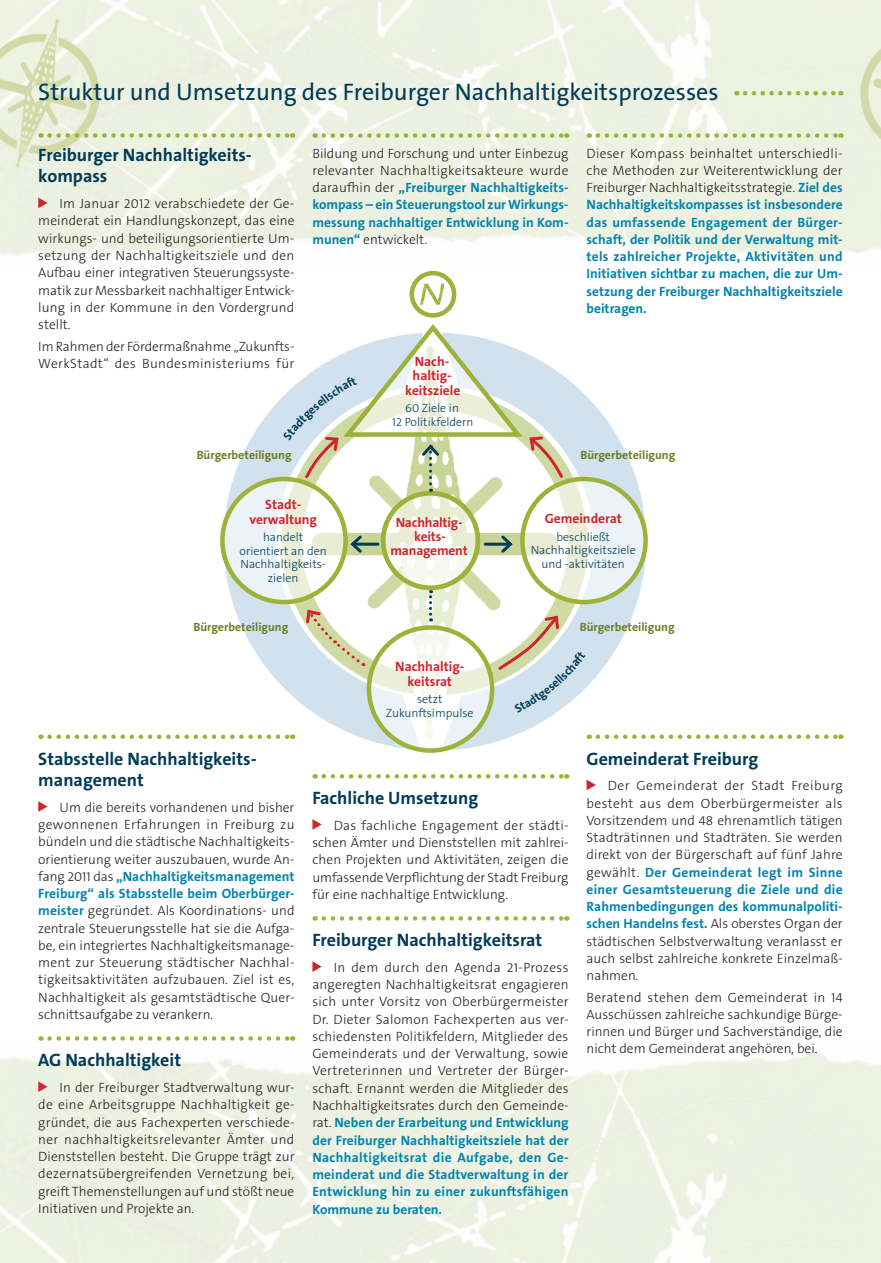
<style>
.page{position:relative;width:881px;height:1263px;background:#fff}
.page>*{position:absolute;margin:0;border:0;box-sizing:border-box;transform-origin:0 0}
.t1{font:24px "The Sans W5 Plain";color:#003b57}
.t2{font:18px/21.6px "The Sans W7 Bld";color:#003b57}
.t3{font:13.5px/17.2px "The Sans W3 Lig";color:#231f20;text-align:justify}
.t4{font:13.5px/17.2px "The Sans W7 Bld";color:#0184ae;text-align:justify}
.t5{font:13.5px/14.2px "The Sans W7 Bld";color:#d1232a;text-align:center}
.t6{font:12px/13.5px "The Sans W3 Lig";color:#003b57;text-align:center}
.t7{font:12px "The Sans W7 Bld";color:#6a7e23}
.s1{font-family:"The Sans W3 Lig";color:#231f20}
.s2{font-family:"The Sans W7 Bld";color:#0184ae}
</style>
<div class="page">
<img style="left:0;top:0;width:881px;height:263px">
<img style="left:0;top:1050px;width:880px;height:213px">
<img style="left:839px;top:14px;width:41px;height:151px">
<svg style="left:220px;top:376px;width:428px;height:377px"></svg>
<div style="left:409px;top:271px;width:47px;height:47px;border:4px solid #9cb239;border-radius:50%"></div>
<svg style="left:420px;top:284px;width:24px;height:21px"></svg>
<svg style="left:383px;top:493px;width:94px;height:95px"></svg>
<div style="left:380px;top:491px;width:100px;height:99px;border:5px solid #9cb239;border-radius:50%"></div>
<svg style="left:222px;top:479px;width:123px;height:123px"></svg>
<div style="left:220px;top:477px;width:128px;height:127px;border:4px solid #9cb239;border-radius:50%"></div>
<svg style="left:369px;top:627px;width:123px;height:123px"></svg>
<div style="left:366px;top:625px;width:128px;height:128px;border:4px solid #9cb239;border-radius:50%"></div>
<svg style="left:522px;top:479px;width:123px;height:123px"></svg>
<div style="left:520px;top:477px;width:127px;height:127px;border:4px solid #9cb239;border-radius:50%"></div>
<svg style="left:304px;top:608px;width:60px;height:58px"></svg>
<svg style="left:429px;top:590px;width:3px;height:31px"></svg>
<hr style="left:352px;top:543px;width:26px;height:3px;background:#003b57">
<svg style="left:348px;top:533px;width:16px;height:22px"></svg>
<hr style="left:485px;top:543px;width:25px;height:3px;background:#003b57">
<svg style="left:498px;top:533px;width:16px;height:22px"></svg>
<svg style="left:49px;top:734px;width:244px;height:5px"></svg>
<svg style="left:49px;top:1036px;width:244px;height:5px"></svg>
<svg style="left:38px;top:801px;width:9px;height:11px"></svg>
<svg style="left:38px;top:1081px;width:9px;height:11px"></svg>
<svg style="left:323px;top:774px;width:244px;height:4px"></svg>
<svg style="left:323px;top:916px;width:244px;height:5px"></svg>
<svg style="left:312px;top:819px;width:9px;height:11px"></svg>
<svg style="left:312px;top:961px;width:9px;height:11px"></svg>
<svg style="left:597px;top:734px;width:244px;height:5px"></svg>
<svg style="left:586px;top:780px;width:9px;height:10px"></svg>
<img style="left:0;top:14px;width:118px;height:159px">
<svg style="left:323px;top:133px;width:244px;height:5px"></svg>
<svg style="left:597px;top:133px;width:244px;height:5px"></svg>
<svg style="left:49px;top:133px;width:244px;height:5px"></svg>
<svg style="left:38px;top:198px;width:9px;height:10px"></svg>
<svg style="left:744px;top:91px;width:97px;height:4px"></svg>
<svg style="left:496px;top:614px;width:89px;height:99px"></svg>
<svg style="left:283px;top:324px;width:281px;height:168px"></svg>
<h1 class="t1" style="left:38px;top:76px;width:681px">Struktur und Umsetzung des Freiburger Nachhaltigkeitsprozesses</h1>
<h2 class="t2" style="left:38px;top:144px;width:213px">Freiburger Nachhaltigkeits&shy;kompass</h2>
<p class="t3" style="left:38px;top:195px;width:258px;text-indent:21px">Im Januar 2012 verabschiedete der Ge&shy;meinderat ein Handlungskonzept, das eine wirkungs- und beteiligungsorientierte Um&shy;setzung der Nachhaltigkeitsziele und den Aufbau einer integrativen Steuerungssyste&shy;matik zur Messbarkeit nachhaltiger Entwick&shy;lung in der Kommune in den Vordergrund stellt.</p>
<p class="t3" style="left:38px;top:337px;width:257px">Im Rahmen der Fördermaßnahme „Zukunfts-<br>WerkStadt“ des Bundesministeriums für</p>
<p class="t3" style="left:312px;top:144px;width:257px">Bildung und Forschung und unter Einbezug relevanter Nachhaltigkeitsakteure wurde</p>
<p class="t4" style="left:312px;top:179px;width:257px"><span class="s1">daraufhin der</span> „Freiburger Nachhaltigkeits&shy;kompass – ein Steuerungstool zur Wirkungs&shy;messung nachhaltiger Entwicklung in Kom-</p>
<p class="t3" style="left:312px;top:231px;width:116px"><span class="s2">munen“</span> entwickelt.</p>
<p class="t5" style="left:405px;top:355px;width:57px">Nach&shy;haltig&shy;keitsziele</p>
<p class="t6" style="left:392px;top:402px;width:83px">60 Ziele in<br>12 Politikfeldern</p>
<p class="t3" style="left:586px;top:144px;width:257px">Dieser Kompass beinhaltet unterschiedli&shy;che Methoden zur Weiterentwicklung der Freiburger Nachhaltigkeitsstrategie. <span class="s2">Ziel des</span></p>
<p class="t4" style="left:586px;top:196px;width:257px">Nachhaltigkeitskompasses ist insbesondere das umfassende Engagement der Bürger&shy;schaft, der Politik und der Verwaltung mit&shy;tels zahlreicher Projekte, Aktivitäten und Initiativen sichtbar zu machen, die zur Um&shy;setzung der Freiburger Nachhaltigkeitsziele beitragen.</p>
<p class="t7" style="left:197px;top:447px;width:96px">Bürgerbeteiligung</p>
<p class="t7" style="left:580px;top:447px;width:96px">Bürgerbeteiligung</p>
<p class="t5" style="left:249px;top:498px;width:69px">Stadt&shy;verwaltung</p>
<p class="t6" style="left:239px;top:531px;width:89px">handelt orientiert an den<br>Nachhaltigkeits&shy;zielen</p>
<p class="t5" style="left:390px;top:515px;width:79px">Nachhaltig&shy;keits&shy;management</p>
<p class="t5" style="left:544px;top:512px;width:79px">Gemeinderat</p>
<p class="t6" style="left:530px;top:530px;width:106px">beschließt<br>Nachhaltigkeitsziele und -aktivitäten</p>
<p class="t7" style="left:193px;top:619px;width:96px">Bürgerbeteiligung</p>
<p class="t7" style="left:579px;top:619px;width:96px">Bürgerbeteiligung</p>
<h2 class="t2" style="left:38px;top:748px;width:218px">Stabsstelle Nachhaltigkeits&shy;management</h2>
<p class="t3" style="left:38px;top:799px;width:257px;text-indent:21px">Um die bereits vorhandenen und bisher gewonnenen Erfahrungen in Freiburg zu bündeln und die städtische Nachhaltigkeits&shy;orientierung weiter auszubauen, wurde An-</p>
<p class="t4" style="left:38px;top:868px;width:257px"><span class="s1">fang 2011 das</span> „Nachhaltigkeitsmanagement<br>Freiburg“ als Stabsstelle beim Oberbürger-</p>
<p class="t3" style="left:38px;top:902px;width:257px"><span class="s2">meister</span> gegründet. Als Koordinations- und zentrale Steuerungsstelle hat sie die Aufga&shy;be, ein integriertes Nachhaltigkeitsmanage&shy;ment zur Steuerung städtischer Nachhal&shy;tigkeitsaktivitäten aufzubauen. Ziel ist es, Nachhaltigkeit als gesamtstädtische Quer&shy;schnittsaufgabe zu verankern.</p>
<h2 class="t2" style="left:38px;top:1049px;width:144px">AG Nachhaltigkeit</h2>
<p class="t3" style="left:38px;top:1079px;width:257px;text-indent:21px">In der Freiburger Stadtverwaltung wur&shy;de eine Arbeitsgruppe Nachhaltigkeit ge&shy;gründet, die aus Fachexperten verschiede&shy;ner nachhaltigkeitsrelevanter Ämter und Dienststellen besteht. Die Gruppe trägt zur dezernatsübergreifenden Vernetzung bei, greift Themenstellungen auf und stößt neue Initiativen und Projekte an.</p>
<p class="t5" style="left:395px;top:660px;width:69px">Nachhaltig&shy;keitsrat</p>
<p class="t6" style="left:386px;top:692px;width:89px">setzt<br>Zukunftsimpulse</p>
<h2 class="t2" style="left:312px;top:787px;width:167px">Fachliche Umsetzung</h2>
<p class="t3" style="left:312px;top:817px;width:258px;text-indent:21px">Das fachliche Engagement der städti&shy;schen Ämter und Dienststellen mit zahlrei&shy;chen Projekten und Aktivitäten, zeigen die umfassende Verpflichtung der Stadt Freiburg für eine nachhaltige Entwicklung.</p>
<h2 class="t2" style="left:312px;top:929px;width:231px">Freiburger Nachhaltigkeitsrat</h2>
<p class="t3" style="left:312px;top:959px;width:258px;text-indent:21px">In dem durch den Agenda 21-Prozess angeregten Nachhaltigkeitsrat engagieren sich unter Vorsitz von Oberbürgermeister Dr. Dieter Salomon Fachexperten aus ver&shy;schiedensten Politikfeldern, Mitglieder des Gemeinderats und der Verwaltung, sowie Vertreterinnen und Vertreter der Bürger&shy;schaft. Ernannt werden die Mitglieder des Nachhaltigkeitsrates durch den Gemeinde-</p>
<p class="t4" style="left:312px;top:1114px;width:258px"><span class="s1">rat.</span> Neben der Erarbeitung und Entwicklung der Freiburger Nachhaltigkeitsziele hat der Nachhaltigkeitsrat die Aufgabe, den Ge&shy;meinderat und die Stadtverwaltung in der Entwicklung hin zu einer zukunftsfähigen Kommune zu beraten.</p>
<h2 class="t2" style="left:586px;top:748px;width:173px">Gemeinderat Freiburg</h2>
<p class="t3" style="left:586px;top:777px;width:257px;text-indent:21px">Der Gemeinderat der Stadt Freiburg besteht aus dem Oberbürgermeister als Vorsitzendem und 48 ehrenamtlich tätigen Stadträtinnen und Stadträten. Sie werden direkt von der Bürgerschaft auf fünf Jahre</p>
<p class="t4" style="left:586px;top:863px;width:257px"><span class="s1">gewählt.</span> Der Gemeinderat legt im Sinne einer Gesamtsteuerung die Ziele und die Rahmenbedingungen des kommunalpoliti-</p>
<p class="t3" style="left:586px;top:915px;width:257px"><span class="s2">schen Handelns fest.</span> Als oberstes Organ der städtischen Selbstverwaltung veranlasst er auch selbst zahlreiche konkrete Einzelmaß&shy;nahmen.</p>
<p class="t3" style="left:586px;top:988px;width:257px">Beratend stehen dem Gemeinderat in 14<br>Ausschüssen zahlreiche sachkundige Bürge&shy;rinnen und Bürger und Sachverständige, die nicht dem Gemeinderat angehören, bei.</p>
</div>
